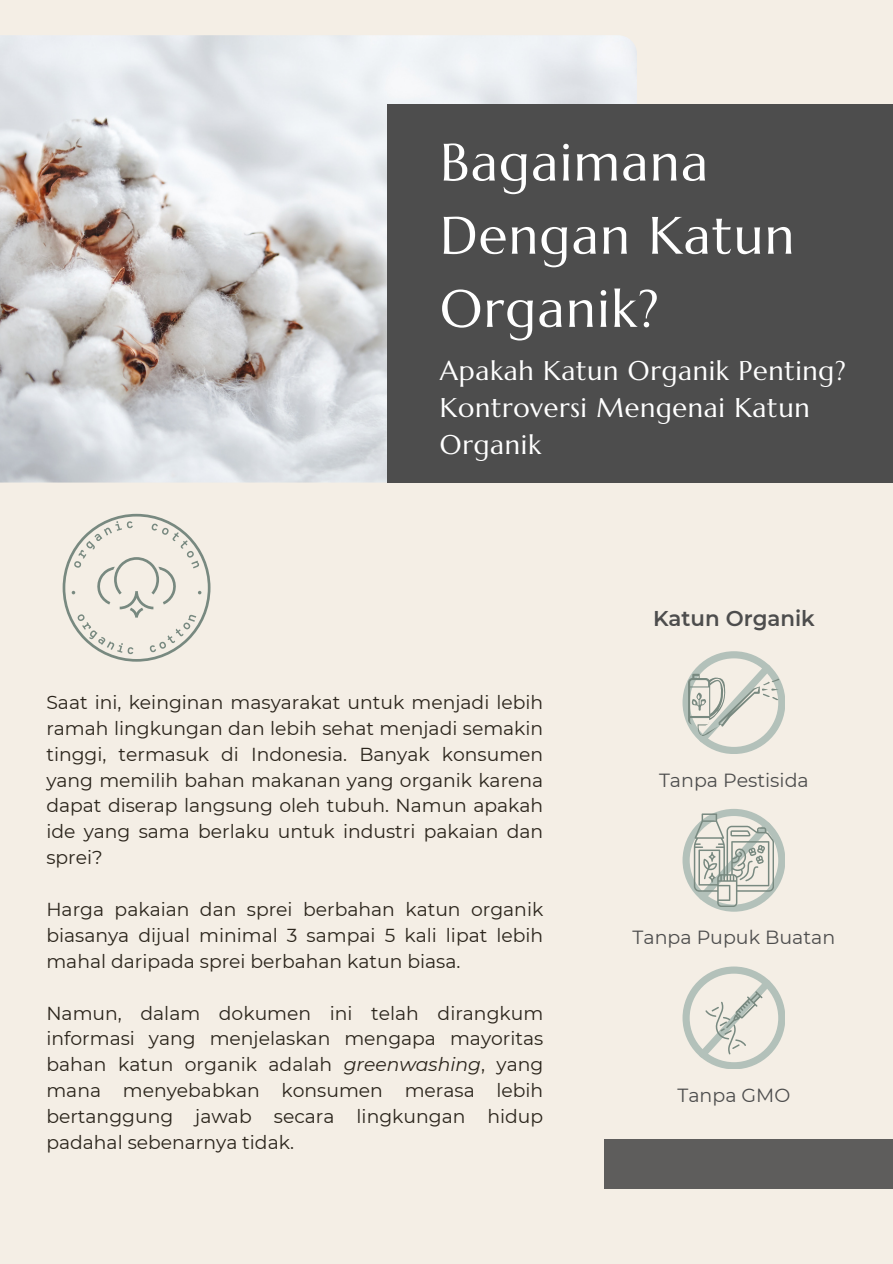
<style>
.page{position:relative;width:893px;height:1264px;background:#fff}
.page>*{position:absolute;margin:0;border:0;box-sizing:border-box;transform-origin:0 0}
.t1{font:52.5px/73.2px "Marcellus";letter-spacing:.025em;color:#fff}
.t2{font:27px/37.2px "Marcellus";letter-spacing:.025em;color:#fff}
.t3{font:600 21.3px "Montserrat";color:#4d4d4d}
.t4{font:19.05px "Montserrat";color:#4d4d4d}
.t5{font:18.75px/25.8px "Montserrat";color:#2a241b;text-align:justify}
.s1{font-style:italic}
</style>
<div class="page">
<div style="left:0;top:0;width:892px;height:1263px;background:#f4eee5"></div>
<img style="left:0;top:35px;width:636px;height:447px">
<div style="left:387px;top:104px;width:505px;height:378px;background:#4d4d4d"></div>
<div style="left:604px;top:1138px;width:288px;height:50px;background:#5e5d5c"></div>
<svg style="left:63px;top:514px;width:147px;height:147px"></svg>
<svg style="left:682px;top:651px;width:102px;height:102px"></svg>
<svg style="left:682px;top:809px;width:102px;height:102px"></svg>
<svg style="left:682px;top:966px;width:102px;height:102px"></svg>
<p class="t1" style="left:440px;top:126px;width:356px">Bagaimana<br>Dengan Katun<br>Organik?</p>
<p class="t2" style="left:440px;top:352px;width:407px">Apakah Katun Organik Penting?</p>
<p class="t2" style="left:440px;top:389px;width:371px">Kontroversi Mengenai Katun<br>Organik</p>
<p class="t5" style="left:46px;top:689px;width:498px">Saat ini, keinginan masyarakat untuk menjadi lebih ramah lingkungan dan lebih sehat menjadi semakin tinggi, termasuk di Indonesia. Banyak konsumen yang memilih bahan makanan yang organik karena dapat diserap langsung oleh tubuh. Namun apakah ide yang sama berlaku untuk industri pakaian dan sprei?</p>
<p class="t5" style="left:46px;top:896px;width:498px">Harga pakaian dan sprei berbahan katun organik biasanya dijual minimal 3 sampai 5 kali lipat lebih mahal daripada sprei berbahan katun biasa.</p>
<p class="t5" style="left:46px;top:999px;width:498px">Namun, dalam dokumen ini telah dirangkum informasi yang menjelaskan mengapa mayoritas bahan katun organik adalah <span class="s1">greenwashing</span>, yang mana menyebabkan konsumen merasa lebih bertanggung jawab secara lingkungan hidup padahal sebenarnya tidak.</p>
<p class="t3" style="left:653px;top:605px;width:163px">Katun Organik</p>
<p class="t4" style="left:659px;top:768px;width:151px">Tanpa Pestisida</p>
<p class="t4" style="left:632px;top:925px;width:204px">Tanpa Pupuk Buatan</p>
<p class="t4" style="left:677px;top:1083px;width:114px">Tanpa GMO</p>
</div>
